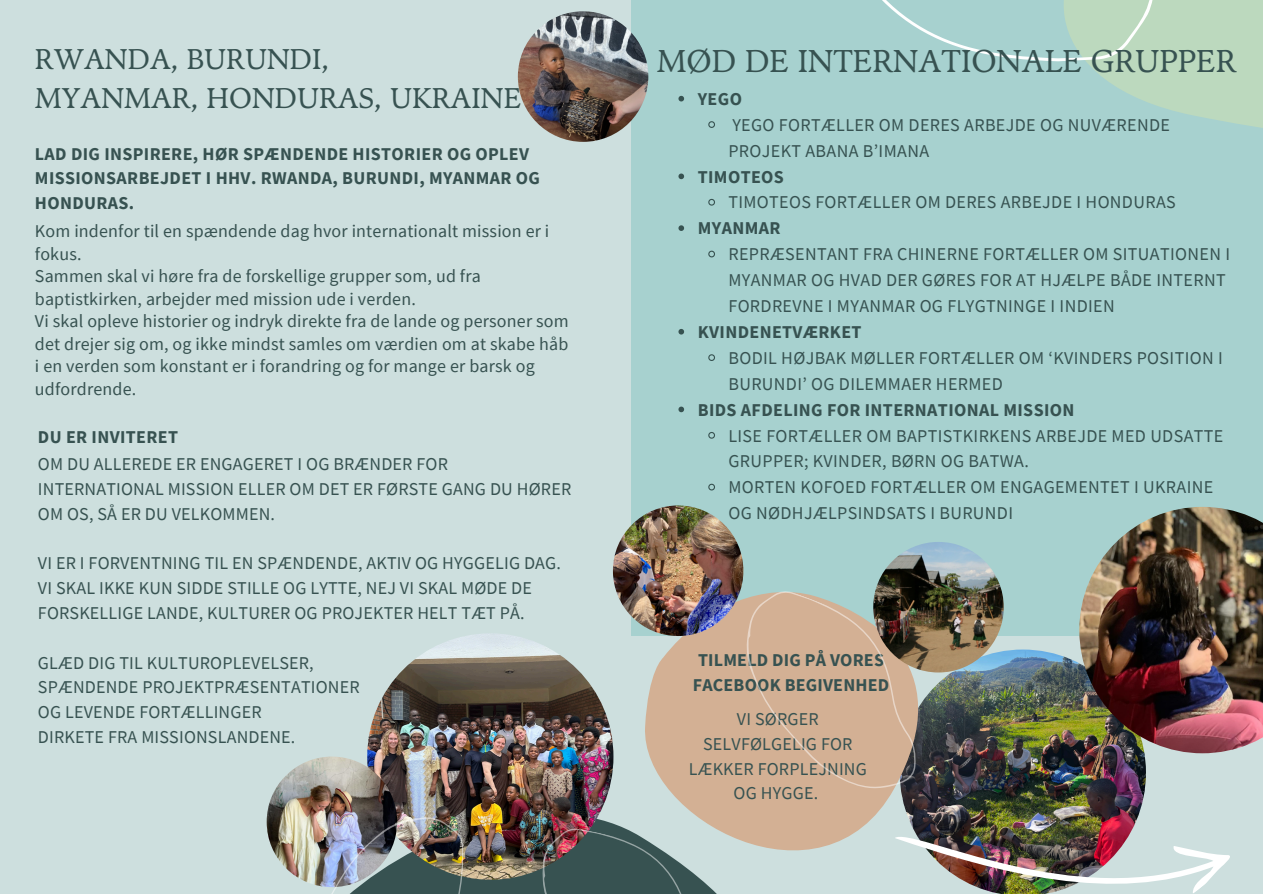
<style>
.page{position:relative;width:1263px;height:894px;background:#fff}
.page>*{position:absolute;margin:0;border:0;box-sizing:border-box;transform-origin:0 0}
.t1{font:31.5px "TY Serif";color:#375251}
.t2{font:28.5px "TY Serif";color:#375251}
.t3{font:18px/24.8px "Source Sans Pro";letter-spacing:.01em;color:#375251}
.t4{font:700 18px/24.8px "Source Sans Pro";letter-spacing:.02em;color:#375251}
</style>
<div class="page">
<div style="left:0;top:0;width:1263px;height:893px;background:#cddfde"></div>
<div style="left:631px;top:0;width:632px;height:635px;background:#a7d1cf"></div>
<svg style="left:565px;top:511px;width:475px;height:339px"></svg>
<svg style="left:882px;top:0;width:381px;height:128px"></svg>
<svg style="left:266px;top:739px;width:537px;height:154px"></svg>
<svg style="left:707px;top:580px;width:253px;height:223px;background:#cfb399"></svg>
<img style="left:367px;top:633px;width:246px;height:246px;border-radius:50%">
<svg style="left:678px;top:96px;width:6px;height:5px"></svg>
<svg style="left:708px;top:121px;width:7px;height:7px"></svg>
<svg style="left:678px;top:173px;width:6px;height:6px"></svg>
<svg style="left:708px;top:198px;width:7px;height:8px"></svg>
<svg style="left:678px;top:225px;width:6px;height:6px"></svg>
<svg style="left:708px;top:250px;width:7px;height:8px"></svg>
<svg style="left:678px;top:329px;width:6px;height:5px"></svg>
<svg style="left:708px;top:354px;width:7px;height:7px"></svg>
<svg style="left:678px;top:406px;width:6px;height:6px"></svg>
<svg style="left:708px;top:432px;width:7px;height:7px"></svg>
<svg style="left:708px;top:483px;width:7px;height:8px"></svg>
<img style="left:894px;top:677px;width:336px;height:216px">
<img style="left:1079px;top:507px;width:184px;height:246px">
<img style="left:873px;top:541px;width:131px;height:131px;border-radius:50%">
<img style="left:267px;top:756px;width:130px;height:130px;border-radius:50%">
<img style="left:307px;top:811px;width:158px;height:82px">
<img style="left:518px;top:821px;width:227px;height:72px">
<img style="left:518px;top:11px;width:130px;height:131px;border-radius:50%">
<img style="left:613px;top:505px;width:130px;height:131px;border-radius:50%">
<p class="t2" style="left:35px;top:42px;width:296px">RWANDA, BURUNDI,</p>
<p class="t1" style="left:657px;top:42px;width:581px">MØD DE INTERNATIONALE GRUPPER</p>
<p class="t2" style="left:35px;top:81px;width:488px">MYANMAR, HONDURAS, UKRAINE</p>
<p class="t4" style="left:698px;top:86px;width:46px">YEGO</p>
<h1 class="t3" style="left:728px;top:111px;width:443px;line-height:25.8px">YEGO FORTÆLLER OM DERES ARBEJDE OG NUVÆRENDE<br>PROJEKT ABANA B’IMANA</h1>
<h2 class="t4" style="left:698px;top:164px;width:88px">TIMOTEOS</h2>
<p class="t3" style="left:728px;top:189px;width:449px">TIMOTEOS FORTÆLLER OM DERES ARBEJDE I HONDURAS</p>
<p class="t4" style="left:698px;top:215px;width:84px">MYANMAR</p>
<p class="t3" style="left:728px;top:241px;width:503px;line-height:25.8px">REPRÆSENTANT FRA CHINERNE FORTÆLLER OM SITUATIONEN I<br>MYANMAR OG HVAD DER GØRES FOR AT HJÆLPE BÅDE INTERNT<br>FORDREVNE I MYANMAR OG FLYGTNINGE I INDIEN</p>
<h2 class="t4" style="left:698px;top:319px;width:165px">KVINDENETVÆRKET</h2>
<h3 class="t3" style="left:728px;top:344px;width:496px;line-height:25.8px">BODIL HØJBAK MØLLER FORTÆLLER OM ‘KVINDERS POSITION I<br>BURUNDI’ OG DILEMMAER HERMED</h3>
<h3 class="t4" style="left:698px;top:396px;width:378px">BIDS AFDELING FOR INTERNATIONAL MISSION</h3>
<h3 class="t3" style="left:728px;top:422px;width:496px;line-height:25.8px">LISE FORTÆLLER OM BAPTISTKIRKENS ARBEJDE MED UDSATTE<br>GRUPPER; KVINDER, BØRN OG BATWA.</h3>
<p class="t3" style="left:728px;top:474px;width:486px;line-height:25.8px">MORTEN KOFOED FORTÆLLER OM ENGAGEMENTET I UKRAINE<br>OG NØDHJÆLPSINDSATS I BURUNDI</p>
<p class="t4" style="left:35px;top:141px;width:507px">LAD DIG INSPIRERE, HØR SPÆNDENDE HISTORIER OG OPLEV<br>MISSIONSARBEJDET I HHV. RWANDA, BURUNDI, MYANMAR OG<br>HONDURAS.</p>
<p class="t3" style="left:35px;top:219px;width:516px;line-height:22.5px">Kom indenfor til en spændende dag hvor internationalt mission er i fokus.</p>
<p class="t3" style="left:35px;top:264px;width:447px;line-height:22.5px">Sammen skal vi høre fra de forskellige grupper som, ud fra baptistkirken, arbejder med mission ude i verden.</p>
<p class="t3" style="left:35px;top:309px;width:535px;line-height:22.5px">Vi skal opleve historier og indryk direkte fra de lande og personer som det drejer sig om, og ikke mindst samles om værdien om at skabe håb i en verden som konstant er i forandring og for mange er barsk og udfordrende.</p>
<p class="t4" style="left:38px;top:424px;width:142px">DU ER INVITERET</p>
<p class="t3" style="left:38px;top:451px;width:535px">OM DU ALLEREDE ER ENGAGERET I OG BRÆNDER FOR<br>INTERNATIONAL MISSION ELLER OM DET ER FØRSTE GANG DU HØRER<br>OM OS, SÅ ER DU VELKOMMEN.</p>
<p class="t3" style="left:38px;top:550px;width:525px">VI ER I FORVENTNING TIL EN SPÆNDENDE, AKTIV OG HYGGELIG DAG.<br>VI SKAL IKKE KUN SIDDE STILLE OG LYTTE, NEJ VI SKAL MØDE DE<br>FORSKELLIGE LANDE, KULTURER OG PROJEKTER HELT TÆT PÅ.</p>
<p class="t3" style="left:38px;top:649px;width:323px">GLÆD DIG TIL KULTUROPLEVELSER,<br>SPÆNDENDE PROJEKTPRÆSENTATIONER<br>OG LEVENDE FORTÆLLINGER<br>DIRKETE FRA MISSIONSLANDENE.</p>
<h1 class="t4" style="left:693px;top:646px;width:198px">TILMELD DIG PÅ VORES<br>FACEBOOK BEGIVENHED</h1>
<p class="t3" style="left:689px;top:706px;width:180px;text-align:center">VI SØRGER<br>SELVFØLGELIG FOR<br>LÆKKER FORPLEJNING<br>OG HYGGE.</p>
</div>
